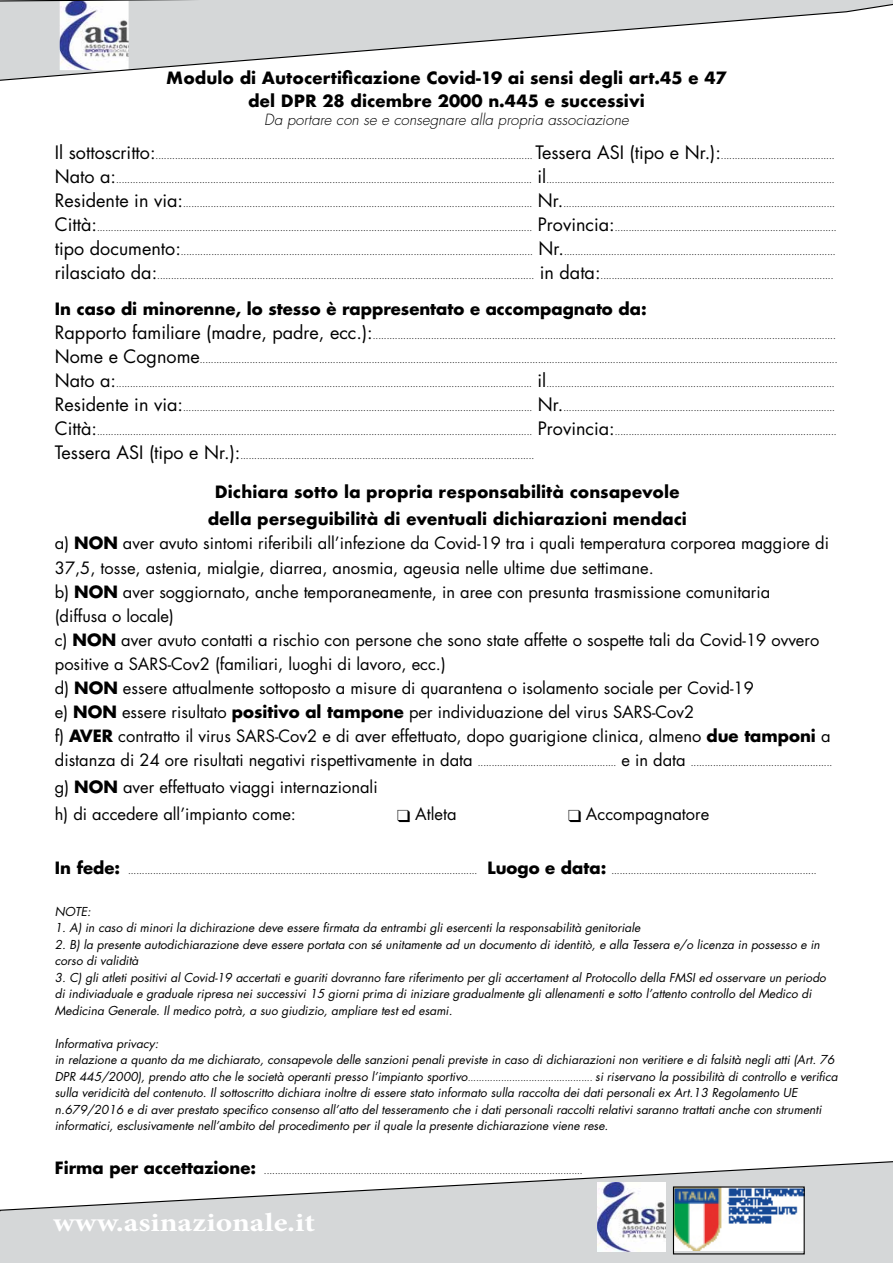
<style>
.page{position:relative;width:893px;height:1263px;background:#fff}
.page>*{position:absolute;margin:0;border:0;box-sizing:border-box;transform-origin:0 0}
.t1{font:700 26.25px "Minion Pro";color:#fff;scale:1.2 1}
.t2{font:16.5px/24px "Futura Std";color:#000}
.t3{font:700 16.5px/23.4px "Futura";color:#000;text-align:center}
.t4{font:700 16.5px "Futura Std";color:#000}
.t5{font:italic 300 15px "Futura Std";color:#000}
.t6{font:italic 12px/16.5px "Futura Std";color:#000}
.t7{font:9px "Futura Std";color:#000}
.s1{font-size:18px}
.s2{font-weight:700}
.s3{font-size:16.5px}
.s4{font-weight:700;font-size:16.5px}
.s5{font-size:9px}
</style>
<div class="page">
<svg style="left:0;top:0;width:893px;height:81px"></svg>
<svg style="left:0;top:1161px;width:893px;height:102px"></svg>
<img style="left:675px;top:1188px;width:128px;height:62px">
<h2 class="t3" style="left:166px;top:66px;width:562px">Modulo di Autocertificazione Covid-19 ai sensi degli art.45 e 47 del DPR 28 dicembre 2000 n.445 e successivi</h2>
<h3 class="t5" style="left:264px;top:111px;width:366px">Da portare con se e consegnare alla propria associazione</h3>
<p class="t7" style="left:55px;top:150px;width:781px"><span class="s1">Il sottoscritto:</span>........................................................................................................................................ <span class="s1">Tessera ASI (tipo e Nr.):</span>.........................................</p>
<p class="t7" style="left:55px;top:174px;width:781px"><span class="s1">Nato a:</span>...................................................................................................................................................... <span class="s1">il</span>........................................................................................................</p>
<p class="t7" style="left:55px;top:198px;width:782px"><span class="s1">Residente in via:</span>.............................................................................................................................. <span class="s1">Nr.</span>..................................................................................................</p>
<p class="t7" style="left:55px;top:222px;width:783px"><span class="s1">Città:</span>............................................................................................................................................................. <span class="s1">Provincia:</span>................................................................................</p>
<p class="t7" style="left:55px;top:246px;width:782px"><span class="s1">tipo documento:</span>............................................................................................................................... <span class="s1">Nr.</span>..................................................................................................</p>
<p class="t7" style="left:55px;top:270px;width:780px"><span class="s1">rilasciato da:</span>........................................................................................................................................ <span class="s1">in data:</span>....................................................................................</p>
<h2 class="t4" style="left:55px;top:298px;width:593px">In caso di minorenne, lo stesso è rappresentato e accompagnato da:</h2>
<p class="t7" style="left:55px;top:330px;width:782px"><span class="s1">Rapporto familiare (madre, padre, ecc.):</span>.......................................................................................................................................................................</p>
<p class="t7" style="left:55px;top:354px;width:784px"><span class="s1">Nome e Cognome</span>......................................................................................................................................................................................................................................</p>
<p class="t7" style="left:55px;top:378px;width:781px"><span class="s1">Nato a:</span>...................................................................................................................................................... <span class="s1">il</span>........................................................................................................</p>
<p class="t7" style="left:55px;top:402px;width:782px"><span class="s1">Residente in via:</span>.............................................................................................................................. <span class="s1">Nr.</span>..................................................................................................</p>
<p class="t7" style="left:55px;top:426px;width:783px"><span class="s1">Città:</span>............................................................................................................................................................. <span class="s1">Provincia:</span>................................................................................</p>
<p class="t7" style="left:55px;top:450px;width:481px"><span class="s1">Tessera ASI (tipo e Nr.):</span>..........................................................................................................</p>
<h2 class="t3" style="left:208px;top:479px;width:481px;line-height:27px">Dichiara sotto la propria responsabilità consapevole della perseguibilità di eventuali dichiarazioni mendaci</h2>
<p class="t2" style="left:55px;top:532px;width:777px">a) <span class="s2">NON</span> aver avuto sintomi riferibili all’infezione da Covid-19 tra i quali temperatura corporea maggiore di 37,5, tosse, astenia, mialgie, diarrea, anosmia, ageusia nelle ultime due settimane.<br>b) <span class="s2">NON</span> aver soggiornato, anche temporaneamente, in aree con presunta trasmissione comunitaria<br>(diffusa o locale)<br>c) <span class="s2">NON</span> aver avuto contatti a rischio con persone che sono state affette o sospette tali da Covid-19 ovvero positive a SARS-Cov2 (familiari, luoghi di lavoro, ecc.)<br>d) <span class="s2">NON</span> essere attualmente sottoposto a misure di quarantena o isolamento sociale per Covid-19<br>e) <span class="s2">NON</span> essere risultato <span class="s2">positivo al tampone</span> per individuazione del virus SARS-Cov2<br>f) <span class="s2">AVER</span> contratto il virus SARS-Cov2 e di aver effettuato, dopo guarigione clinica, almeno <span class="s2">due tamponi</span> a</p>
<p class="t7" style="left:55px;top:756px;width:779px"><span class="s3">distanza di 24 ore risultati negativi rispettivamente in data</span> .................................................. <span class="s3">e in data</span> ...................................................</p>
<h2 class="t2" style="left:55px;top:773px;width:324px;line-height:27px">g) <span class="s2">NON</span> aver effettuato viaggi internazionali h) di accedere all’impianto come:</h2>
<h2 class="t2" style="left:398px;top:802px;width:60px">❑ Atleta</h2>
<h2 class="t2" style="left:568px;top:802px;width:142px">❑ Accompagnatore</h2>
<p class="t7" style="left:55px;top:864px;width:763px"><span class="s4">In fede:</span> .............................................................................................................................. <span class="s4">Luogo e data:</span> ..........................................................................</p>
<h3 class="t6" style="left:55px;top:903px;width:38px">NOTE:</h3>
<h3 class="t6" style="left:55px;top:919px;width:587px">1. A) in caso di minori la dichirazione deve essere firmata da entrambi gli esercenti la responsabilità genitoriale</h3>
<h3 class="t6" style="left:55px;top:936px;width:767px">2. B) la presente autodichiarazione deve essere portata con sé unitamente ad un documento di identitò, e alla Tessera e/o licenza in possesso e in corso di validità</h3>
<p class="t6" style="left:55px;top:969px;width:773px">3. C) gli atleti positivi al Covid-19 accertati e guariti dovranno fare riferimento per gli accertament al Protocollo della FMSI ed osservare un periodo di indiviaduale e graduale ripresa nei successivi 15 giorni prima di iniziare gradualmente gli allenamenti e sotto l’attento controllo del Medico di<br>Medicina Generale. Il medico potrà, a suo giudizio, ampliare test ed esami.</p>
<p class="t6" style="left:55px;top:1035px;width:784px">Informativa privacy:<br>in relazione a quanto da me dichiarato, consapevole delle sanzioni penali previste in caso di dichiarazioni non veritiere e di falsità negli atti (Art. 76<br>DPR 445/2000), prendo atto che le società operanti presso l’impianto sportivo<span class="s5">.............................................</span> si riservano la possibilità di controllo e verifica sulla veridicità del contenuto. Il sottoscritto dichiara inoltre di essere stato informato sulla raccolta dei dati personali ex Art.13 Regolamento UE n.679/2016 e di aver prestato specifico consenso all’atto del tesseramento che i dati personali raccolti relativi saranno trattati anche con strumenti informatici, esclusivamente nell’ambito del procedimento per il quale la presente dichiarazione viene rese.</p>
<p class="t7" style="left:55px;top:1164px;width:529px"><span class="s4">Firma per accettazione:</span> ...................................................................................................................</p>
<h1 class="t1" style="left:53px;top:1204px;width:220px">www.asinazionale.it</h1>
</div>
